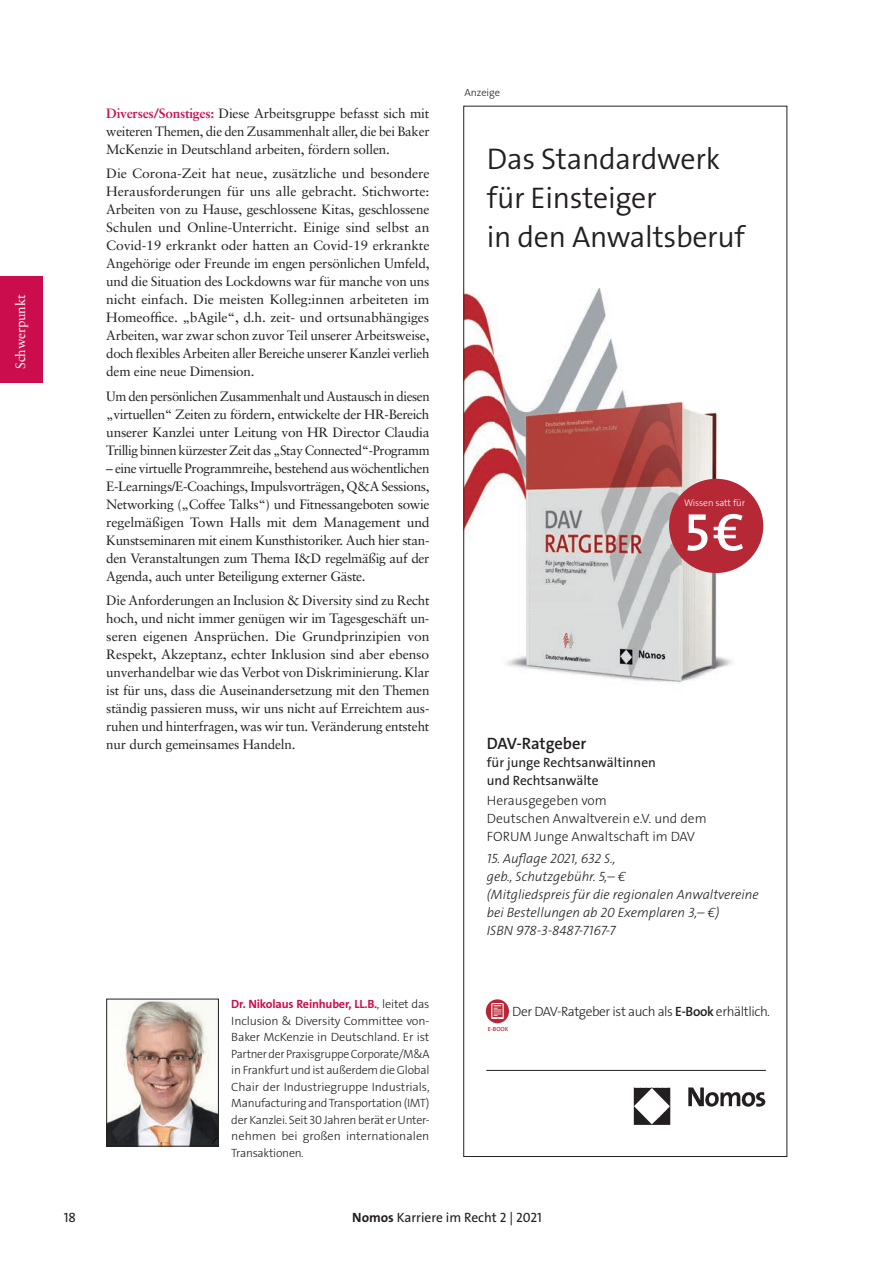
<style>
.page{position:relative;width:893px;height:1263px;background:#fff}
.page>*{position:absolute;margin:0;border:0;box-sizing:border-box;transform-origin:0 0}
.t1{font:600 53.1px "The Sans Os F";color:#fff}
.t2{font:300 30px/39px "The Sans Os F";letter-spacing:-.01em;color:#231f20}
.t3{font:600 16.5px "The Sans C5";letter-spacing:-.005em;color:#231f20}
.t4{font:13.5px/18px "Sabon";letter-spacing:-.02em;color:#231f20;text-align:justify}
.t5{font:italic 300 13.5px/18px "The Sans Os F";color:#231f20}
.t6{font:300 13.5px/18px "The Sans Os F";color:#231f20}
.t7{font:13.5px/18px "The Sans Os F";color:#231f20}
.t8{font:300 13.5px "The Sans Os F";letter-spacing:-.03em;color:#231f20}
.t9{font:13.5px "Sabon";letter-spacing:-.015em;color:#fff}
.t10{font:300 12px/16.5px "The Sans Os F";color:#231f20;text-align:justify}
.t11{font:300 10.5px "The Sans Os F";letter-spacing:-.01em;color:#231f20}
.t12{font:300 9.6px "The Sans Os F";letter-spacing:-.01em;color:#fff}
.t13{font:600 6px "The Sans Os F";color:#b72837}
.s1{font-weight:700;color:#cc0d4d}
.s2{font-weight:600}
.s3{font-weight:700}
</style>
<div class="page">
<div style="left:0;top:276px;width:43px;height:107px;background:#cc0d4d"></div>
<img style="left:465px;top:288px;width:148px;height:247px">
<hr style="left:486px;top:1070px;width:280px;height:1px;background:#231f20">
<img style="left:633px;top:1087px;width:133px;height:38px">
<div style="left:486px;top:999px;width:23px;height:24px;background:#b72837;border-radius:50%"></div>
<img style="left:491px;top:1003px;width:13px;height:15px">
<img style="left:669px;top:401px;width:84px;height:99px">
<img style="left:650px;top:500px;width:103px;height:183px">
<img style="left:506px;top:610px;width:144px;height:72px">
<img style="left:495px;top:344px;width:174px;height:266px">
<div style="left:669px;top:479px;width:94px;height:94px;background:#b72837;border-radius:50%"></div>
<img style="left:109px;top:1001px;width:108px;height:143px">
<div style="left:107px;top:999px;width:112px;height:147px;border:1px solid #231f20"></div>
<p class="t9" style="left:13px;top:369px;width:76px;rotate:-90deg">Schwerpunkt</p>
<p class="t4" style="left:106px;top:104px;width:325px"><span class="s1">Diverses/Sonstiges:</span> Diese Arbeitsgruppe befasst sich mit weiteren Themen, die den Zusammenhalt aller, die bei Baker McKenzie in Deutschland arbeiten, fördern sollen.</p>
<p class="t4" style="left:106px;top:164px;width:325px">Die Corona-Zeit hat neue, zusätzliche und besondere Herausforderungen für uns alle gebracht. Stichworte:<br>Arbeiten von zu Hause, geschlossene Kitas, geschlossene Schulen und Online-Unterricht. Einige sind selbst an Covid-19 erkrankt oder hatten an Covid-19 erkrankte Angehörige oder Freunde im engen persönlichen Umfeld, und die Situation des Lockdowns war für manche von uns nicht einfach. Die meisten Kolleg:innen arbeiteten im Homeoffice. „bAgile“, d.h. zeit- und ortsunabhängiges Arbeiten, war zwar schon zuvor Teil unserer Arbeitsweise, doch flexibles Arbeiten aller Bereiche unserer Kanzlei verlieh dem eine neue Dimension.</p>
<p class="t4" style="left:106px;top:387px;width:325px">Um den persönlichen Zusammenhalt und Austausch in diesen „virtuellen“ Zeiten zu fördern, entwickelte der HR-Bereich unserer Kanzlei unter Leitung von HR Director Claudia Trillig binnen kürzester Zeit das „Stay Connected“-Programm</p>
<p class="t4" style="left:106px;top:459px;width:325px">– eine virtuelle Programmreihe, bestehend aus wöchentlichen E-Learnings/E-Coachings, Impulsvorträgen, Q&amp;A Sessions, Networking („Coffee Talks“) und Fitnessangeboten sowie regelmäßigen Town Halls mit dem Management und Kunstseminaren mit einem Kunsthistoriker. Auch hier stan&shy;den Veranstaltungen zum Thema I&amp;D regelmäßig auf der Agenda, auch unter Beteiligung externer Gäste.</p>
<p class="t4" style="left:106px;top:591px;width:325px">Die Anforderungen an Inclusion &amp; Diversity sind zu Recht hoch, und nicht immer genügen wir im Tagesgeschäft un&shy;seren eigenen Ansprüchen. Die Grundprinzipien von Respekt, Akzeptanz, echter Inklusion sind aber ebenso unverhandelbar wie das Verbot von Diskriminierung. Klar ist für uns, dass die Auseinandersetzung mit den Themen ständig passieren muss, wir uns nicht auf Erreichtem aus&shy;ruhen und hinterfragen, was wir tun. Veränderung entsteht nur durch gemeinsames Handeln.</p>
<p class="t10" style="left:231px;top:996px;width:200px"><span class="s1">Dr. Nikolaus Reinhuber, LL.B.</span>, leitet das Inclusion &amp; Diversity Committee von-Baker McKenzie in Deutschland. Er ist Partner der Praxisgruppe Corporate/M&amp;A in Frankfurt und ist außerdem die Global Chair der Industriegruppe Industrials, Manufacturing and Transportation (IMT) der Kanzlei. Seit 30 Jahren berät er Unter&shy;nehmen bei großen internationalen Transaktionen.</p>
<p class="t11" style="left:465px;top:86px;width:37px">Anzeige</p>
<h2 class="t2" style="left:487px;top:140px;width:260px">Das Standardwerk für Einsteiger<br>in den Anwaltsberuf</h2>
<p class="t12" style="left:684px;top:496px;width:63px">Wissen satt für</p>
<h1 class="t1" style="left:685px;top:498px;width:61px">5 €</h1>
<p class="t3" style="left:487px;top:733px;width:101px">DAV-Ratgeber</p>
<p class="t7" style="left:487px;top:753px;width:171px">für junge Rechtsanwältinnen und Rechtsanwälte</p>
<p class="t6" style="left:487px;top:792px;width:221px">Herausgegeben vom<br>Deutschen Anwaltverein e.V. und dem<br>FORUM Junge Anwaltschaft im DAV</p>
<p class="t5" style="left:487px;top:850px;width:273px">15. Auflage 2021, 632 S.,<br>geb., Schutzgebühr. 5,– €<br>(Mitgliedspreis für die regionalen Anwaltvereine bei Bestellungen ab 20 Exemplaren 3,– €)<br>ISBN 978-3-8487-7167-7</p>
<p class="t8" style="left:512px;top:1002px;width:259px">Der DAV-Ratgeber ist auch als <span class="s2">E-Book</span> erhältlich.</p>
<p class="t13" style="left:488px;top:1025px;width:22px">E-BOOK</p>
<p class="t7" style="left:64px;top:1208px;width:14px">18</p>
<p class="t7" style="left:352px;top:1208px;width:191px"><span class="s3">Nomos</span> Karriere im Recht 2 | 2021</p>
</div>
